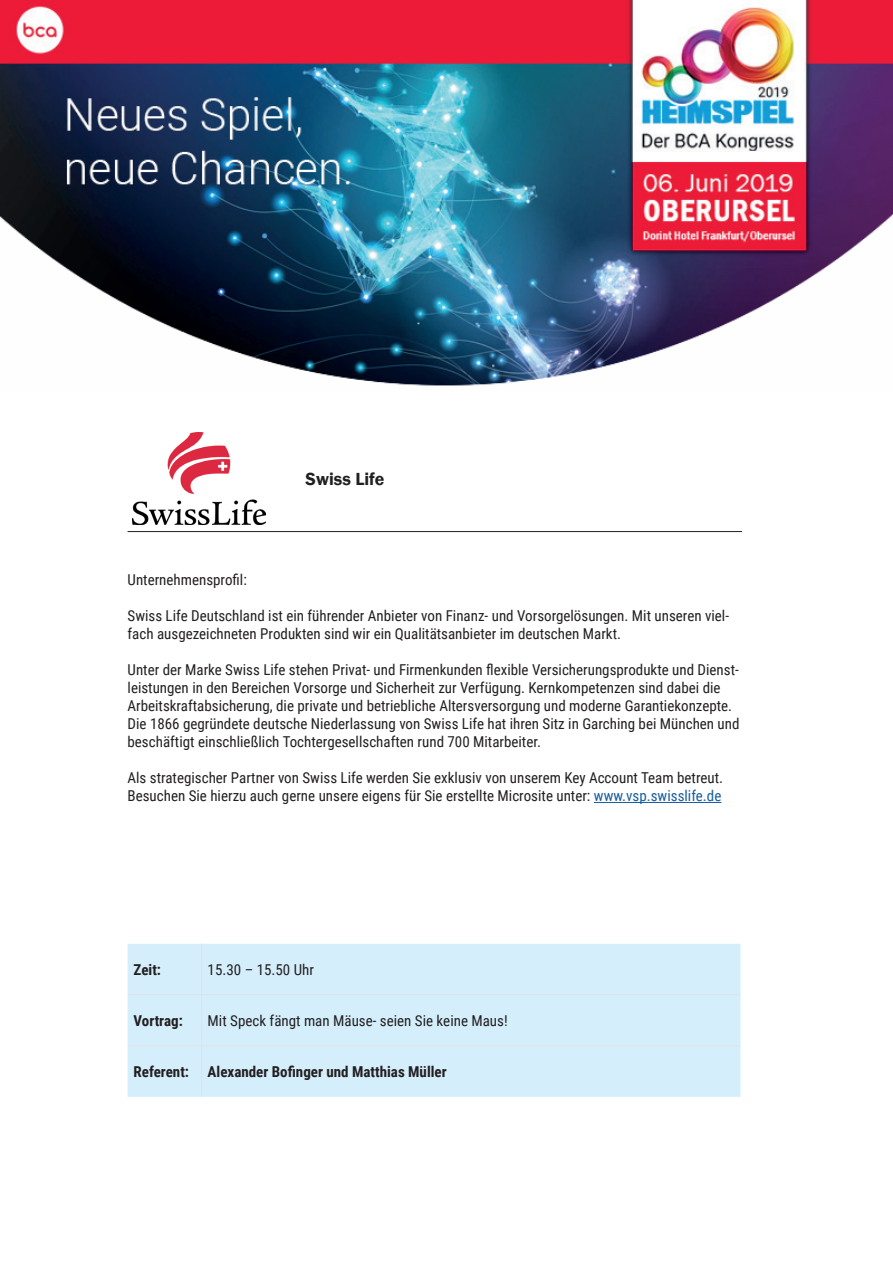
<style>
.page{position:relative;width:893px;height:1263px;background:#fff}
.page>*{position:absolute;margin:0;border:0;box-sizing:border-box;transform-origin:0 0}
.t1{font:600 18px "Franklin Gothic";color:#231f20}
.t2{font:15px/18px "Roboto Condensed";color:#231f20}
.t3{font:700 15px "Roboto Condensed";color:#231f20}
.s1{color:#175d9e}
</style>
<div class="page">
<img style="left:0;top:0;width:893px;height:386px">
<hr style="left:594px;top:802px;width:127px;height:1px;background:#175d9e">
<div style="left:128px;top:944px;width:612px;height:153px;background:#d4effb"></div>
<hr style="left:201px;top:944px;width:1px;height:50px;background:#e1e2e4">
<hr style="left:201px;top:995px;width:1px;height:50px;background:#e1e2e4">
<hr style="left:201px;top:1046px;width:1px;height:51px;background:#e1e2e4">
<hr style="left:128px;top:1045px;width:74px;height:1px;background:#e1e2e4">
<hr style="left:202px;top:1045px;width:538px;height:1px;background:#e1e2e4">
<hr style="left:128px;top:994px;width:74px;height:1px;background:#e1e2e4">
<hr style="left:202px;top:994px;width:538px;height:1px;background:#e1e2e4">
<hr style="left:128px;top:531px;width:614px;height:1px;background:#231f20">
<img style="left:133px;top:432px;width:132px;height:92px">
<p class="t1" style="left:306px;top:467px;width:80px">Swiss Life</p>
<p class="t2" style="left:128px;top:570px;width:121px">Unternehmensprofil:</p>
<p class="t2" style="left:128px;top:606px;width:603px">Swiss Life Deutschland ist ein führender Anbieter von Finanz- und Vorsorgelösungen. Mit unseren viel&shy;fach ausgezeichneten Produkten sind wir ein Qualitätsanbieter im deutschen Markt.</p>
<p class="t2" style="left:128px;top:660px;width:613px">Unter der Marke Swiss Life stehen Privat- und Firmenkunden flexible Versicherungsprodukte und Dienst&shy;leistungen in den Bereichen Vorsorge und Sicherheit zur Verfügung. Kernkompetenzen sind dabei die Arbeitskraftabsicherung, die private und betriebliche Altersversorgung und moderne Garantiekonzepte.<br>Die 1866 gegründete deutsche Niederlassung von Swiss Life hat ihren Sitz in Garching bei München und beschäftigt einschließlich Tochtergesellschaften rund 700 Mitarbeiter.</p>
<p class="t2" style="left:128px;top:768px;width:597px">Als strategischer Partner von Swiss Life werden Sie exklusiv von unserem Key Account Team betreut.<br>Besuchen Sie hierzu auch gerne unsere eigens für Sie erstellte Microsite unter: <span class="s1">www.vsp.swisslife.de</span></p>
<p class="t3" style="left:134px;top:959px;width:29px">Zeit:</p>
<p class="t2" style="left:208px;top:960px;width:108px">15.30 – 15.50 Uhr</p>
<p class="t3" style="left:134px;top:1010px;width:51px">Vortrag:</p>
<p class="t2" style="left:208px;top:1011px;width:302px">Mit Speck fängt man Mäuse- seien Sie keine Maus!</p>
<p class="t3" style="left:134px;top:1061px;width:315px">Referent: Alexander Bofinger und Matthias Müller</p>
</div>
